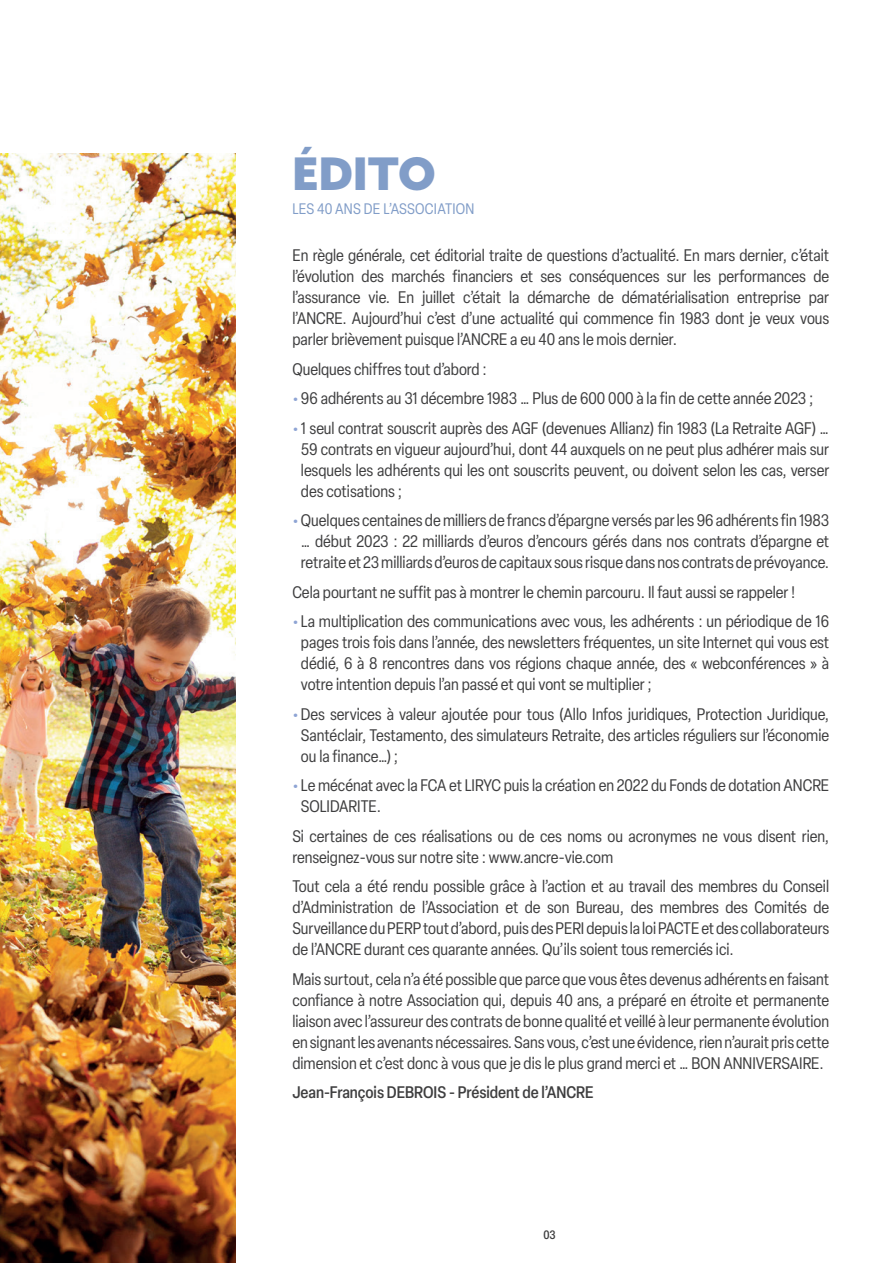
<style>
.page{position:relative;width:893px;height:1263px;background:#fff}
.page>*{position:absolute;margin:0;border:0;box-sizing:border-box;transform-origin:0 0}
.t1{font:900 45px "Azo Sans";letter-spacing:.01em;color:#819dc8}
.t2{font:condensed 16.5px/21px "Elza";color:#3e3e3f;text-align:justify}
.t3{font:500 condensed 16.5px "Elza";color:#3e3e3f}
.t4{font:condensed 15px "Elza";letter-spacing:.02em;color:#819dc8}
.t5{font:500 condensed 12px "Elza";color:#3e3e3f}
.s1{font-weight:600;color:#8ea4d4}
</style>
<div class="page">
<img style="left:0;top:154px;width:235px;height:1109px">
<h1 class="t1" style="left:292px;top:143px;width:145px">ÉDITO</h1>
<p class="t4" style="left:292px;top:199px;width:184px">LES 40 ANS DE L’ASSOCIATION</p>
<p class="t2" style="left:292px;top:245px;width:538px">En règle générale, cet éditorial traite de questions d’actualité. En mars dernier, c’était l’évolution des marchés financiers et ses conséquences sur les performances de l’assurance vie. En juillet c’était la démarche de dématérialisation entreprise par l’ANCRE. Aujourd’hui c’est d’une actualité qui commence fin 1983 dont je veux vous parler brièvement puisque l’ANCRE a eu 40 ans le mois dernier.</p>
<p class="t2" style="left:292px;top:358px;width:196px">Quelques chiffres tout d’abord :</p>
<p class="t2" style="left:292px;top:388px;width:523px"><span class="s1">•</span> 96 adhérents au 31 décembre 1983 … Plus de 600 000 à la fin de cette année 2023 ;</p>
<p class="t2" style="left:301px;top:417px;width:530px;text-indent:-9px"><span class="s1">•</span>1 seul contrat souscrit auprès des AGF (devenues Allianz) fin 1983 (La Retraite AGF) … 59 contrats en vigueur aujourd’hui, dont 44 auxquels on ne peut plus adhérer mais sur lesquels les adhérents qui les ont souscrits peuvent, ou doivent selon les cas, verser des cotisations ;</p>
<p class="t2" style="left:292px;top:510px;width:538px;text-align:center"><span class="s1">•</span>Quelques centaines de milliers de francs d’épargne versés par les 96 adhérents fin 1983 … début 2023 : 22 milliards d’euros d’encours gérés dans nos contrats d’épargne et retraite et 23 milliards d’euros de capitaux sous risque dans nos contrats de prévoyance.</p>
<p class="t2" style="left:292px;top:581px;width:504px">Cela pourtant ne suffit pas à montrer le chemin parcouru. Il faut aussi se rappeler !</p>
<p class="t2" style="left:301px;top:611px;width:530px;text-indent:-9px"><span class="s1">•</span> La multiplication des communications avec vous, les adhérents : un périodique de 16 pages trois fois dans l’année, des newsletters fréquentes, un site Internet qui vous est dédié, 6 à 8 rencontres dans vos régions chaque année, des « webconférences » à votre intention depuis l’an passé et qui vont se multiplier ;</p>
<p class="t2" style="left:301px;top:703px;width:530px;text-indent:-9px"><span class="s1">•</span>Des services à valeur ajoutée pour tous (Allo Infos juridiques, Protection Juridique, Santéclair, Testamento, des simulateurs Retraite, des articles réguliers sur l’économie ou la finance…) ;</p>
<p class="t2" style="left:301px;top:775px;width:530px;text-indent:-9px"><span class="s1">•</span> Le mécénat avec la FCA et LIRYC puis la création en 2022 du Fonds de dotation ANCRE<br>SOLIDARITE.</p>
<p class="t2" style="left:292px;top:825px;width:538px">Si certaines de ces réalisations ou de ces noms ou acronymes ne vous disent rien, renseignez-vous sur notre site : www.ancre-vie.com</p>
<p class="t2" style="left:292px;top:876px;width:538px">Tout cela a été rendu possible grâce à l’action et au travail des membres du Conseil d’Administration de l’Association et de son Bureau, des membres des Comités de Surveillance du PERP tout d’abord, puis des PERI depuis la loi PACTE et des collaborateurs de l’ANCRE durant ces quarante années. Qu’ils soient tous remerciés ici.</p>
<p class="t2" style="left:292px;top:968px;width:538px">Mais surtout, cela n’a été possible que parce que vous êtes devenus adhérents en faisant confiance à notre Association qui, depuis 40 ans, a préparé en étroite et permanente liaison avec l’assureur des contrats de bonne qualité et veillé à leur permanente évolution en signant les avenants nécessaires. Sans vous, c’est une évidence, rien n’aurait pris cette dimension et c’est donc à vous que je dis le plus grand merci et … BON ANNIVERSAIRE.</p>
<p class="t3" style="left:292px;top:1081px;width:303px">Jean-François DEBROIS - Président de l’ANCRE</p>
<p class="t5" style="left:543px;top:1227px;width:14px">03</p>
</div>
